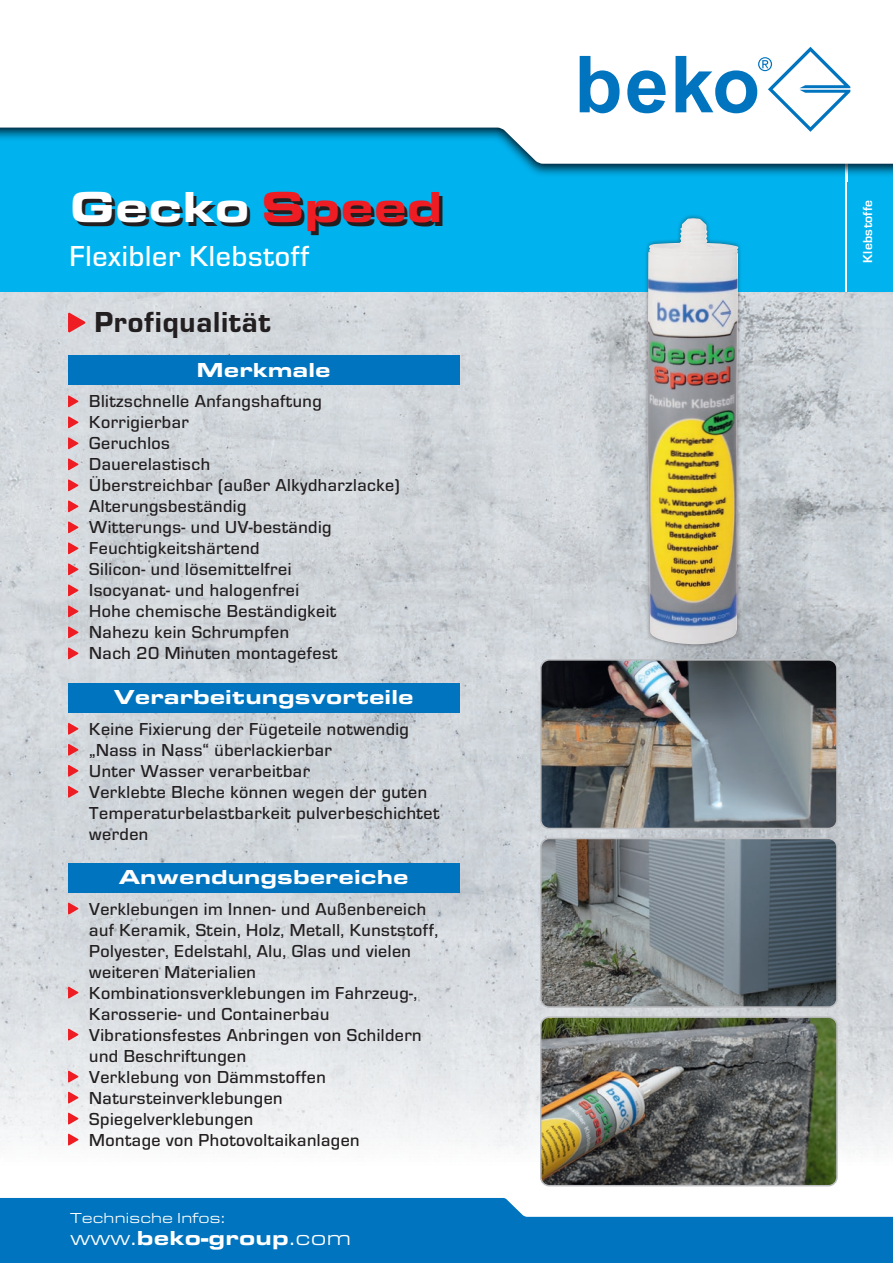
<style>
.page{position:relative;width:893px;height:1263px;background:#fff}
.page>*{position:absolute;margin:0;border:0;box-sizing:border-box;transform-origin:0 0}
.t1{font:900 expanded 45px "Eurostile TOT";color:#fff}
.t2{font:500 30px "Eurostile TOT";letter-spacing:.025em;color:#fff}
.t3{font:30px "Eurostile TOT Hea";letter-spacing:.025em;color:#231f20}
.t4{font:900 expanded 21px "Eurostile TOT";color:#fff}
.t5{font:500 18px/21px "Eurostile TOT";letter-spacing:.025em;color:#231f20}
.t6{font:expanded 15px "Eurostile TOT";letter-spacing:.01em;color:#fff}
.t7{font:700 13.5px "Eurostile TOT";letter-spacing:.025em;color:#fff}
.s1{color:#ee1d23}
.s2{font-weight:400}
</style>
<div class="page">
<img style="left:0;top:291px;width:893px;height:896px">
<div style="left:0;top:0;width:893px;height:291px;background:#00b3ef"></div>
<hr style="left:845px;top:149px;width:2px;height:142px;background:#fff">
<img style="left:524px;top:164px;width:369px;height:17px">
<img style="left:845px;top:164px;width:2px;height:17px">
<svg style="left:0;top:0;width:893px;height:164px;background:#d8f0f8"></svg>
<svg style="left:580px;top:56px;width:40px;height:57px;background:#72b2db"></svg>
<svg style="left:627px;top:70px;width:39px;height:43px;background:#63aad7"></svg>
<svg style="left:675px;top:47px;width:175px;height:85px;background:#c6dff0"></svg>
<svg style="left:0;top:1198px;width:893px;height:65px;background:#1f85c5"></svg>
<div style="left:68px;top:355px;width:391px;height:30px;background:#0074be"></div>
<div style="left:68px;top:863px;width:391px;height:29px;background:#0074be"></div>
<svg style="left:68px;top:903px;width:10px;height:11px"></svg>
<svg style="left:68px;top:987px;width:10px;height:11px"></svg>
<svg style="left:68px;top:1029px;width:10px;height:11px"></svg>
<svg style="left:68px;top:1071px;width:10px;height:11px"></svg>
<svg style="left:68px;top:1092px;width:10px;height:11px"></svg>
<svg style="left:68px;top:1113px;width:10px;height:11px"></svg>
<svg style="left:68px;top:1134px;width:10px;height:11px"></svg>
<svg style="left:68px;top:395px;width:10px;height:12px"></svg>
<svg style="left:68px;top:416px;width:10px;height:12px"></svg>
<svg style="left:68px;top:437px;width:10px;height:12px"></svg>
<svg style="left:68px;top:458px;width:10px;height:12px"></svg>
<svg style="left:68px;top:479px;width:10px;height:12px"></svg>
<svg style="left:68px;top:500px;width:10px;height:12px"></svg>
<svg style="left:68px;top:521px;width:10px;height:12px"></svg>
<svg style="left:68px;top:542px;width:10px;height:12px"></svg>
<svg style="left:68px;top:563px;width:10px;height:12px"></svg>
<svg style="left:68px;top:584px;width:10px;height:12px"></svg>
<svg style="left:68px;top:605px;width:10px;height:12px"></svg>
<svg style="left:68px;top:626px;width:10px;height:12px"></svg>
<svg style="left:68px;top:647px;width:10px;height:12px"></svg>
<div style="left:68px;top:683px;width:391px;height:30px;background:#0074be"></div>
<svg style="left:68px;top:723px;width:10px;height:12px"></svg>
<svg style="left:68px;top:744px;width:10px;height:12px"></svg>
<svg style="left:68px;top:765px;width:10px;height:12px"></svg>
<svg style="left:68px;top:786px;width:10px;height:12px"></svg>
<svg style="left:68px;top:313px;width:17px;height:19px"></svg>
<img style="left:541px;top:660px;width:296px;height:168px">
<div style="left:540px;top:659px;width:298px;height:170px;border:2px solid #bcbdc0;border-radius:9px"></div>
<img style="left:541px;top:838px;width:296px;height:169px">
<div style="left:540px;top:838px;width:298px;height:170px;border:2px solid #bcbdc0;border-radius:9px"></div>
<img style="left:541px;top:1017px;width:296px;height:169px">
<div style="left:540px;top:1016px;width:298px;height:170px;border:2px solid #bcbdc0;border-radius:9px"></div>
<div style="left:643px;top:214px;width:100px;height:435px;background:#231f20;opacity:.5"></div>
<img style="left:647px;top:218px;width:91px;height:426px">
<h1 class="t1" style="left:70px;top:181px;width:375px">Gecko <span class="s1">Speed</span></h1>
<p class="t7" style="left:860px;top:263px;width:64px;rotate:-90deg">Klebstoffe</p>
<h2 class="t2" style="left:70px;top:240px;width:241px">Flexibler Klebstoff</h2>
<h2 class="t3" style="left:94px;top:306px;width:178px">Profiqualität</h2>
<p class="t4" style="left:197px;top:358px;width:136px">Merkmale</p>
<p class="t5" style="left:89px;top:391px;width:312px">Blitzschnelle Anfangshaftung<br>Korrigierbar<br>Geruchlos<br>Dauerelastisch<br>Überstreichbar (außer Alkydharzlacke)<br>Alterungsbeständig<br>Witterungs- und UV-beständig<br>Feuchtigkeitshärtend<br>Silicon- und lösemittelfrei<br>Isocyanat- und halogenfrei<br>Hohe chemische Beständigkeit<br>Nahezu kein Schrumpfen<br>Nach 20 Minuten montagefest</p>
<p class="t4" style="left:114px;top:685px;width:301px">Verarbeitungsvorteile</p>
<p class="t5" style="left:89px;top:719px;width:352px">Keine Fixierung der Fügeteile notwendig „Nass in Nass“ überlackierbar<br>Unter Wasser verarbeitbar<br>Verklebte Bleche können wegen der guten<br>Temperaturbelastbarkeit pulverbeschichtet werden</p>
<p class="t4" style="left:119px;top:865px;width:291px">Anwendungsbereiche</p>
<p class="t5" style="left:89px;top:898px;width:350px">Verklebungen im Innen- und Außenbereich auf Keramik, Stein, Holz, Metall, Kunststoff, Polyester, Edelstahl, Alu, Glas und vielen weiteren Materialien Kombinationsverklebungen im Fahrzeug-, Karosserie- und Containerbau Vibrationsfestes Anbringen von Schildern und Beschriftungen<br>Verklebung von Dämmstoffen Natursteinverklebungen Spiegelverklebungen<br>Montage von Photovoltaikanlagen</p>
<p class="t6" style="left:70px;top:1210px;width:156px">Technische Infos:</p>
<p class="t4" style="left:70px;top:1226px;width:282px"><span class="s2">www.</span>beko-group<span class="s2">.com</span></p>
</div>
